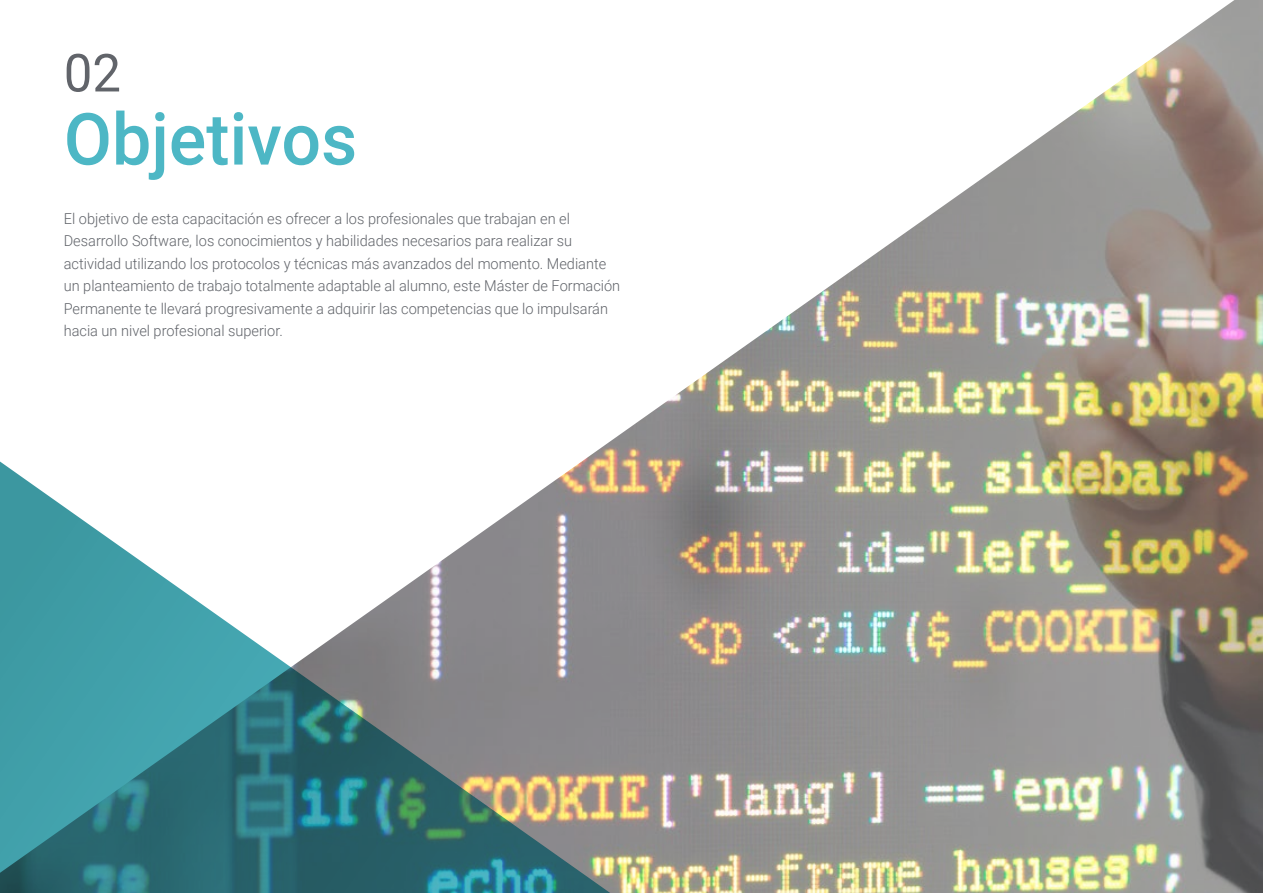
<style>
.page{position:relative;width:1263px;height:893px;background:#fff}
.page>*{position:absolute;margin:0;border:0;box-sizing:border-box;transform-origin:0 0}
.t1{font:500 72px "Roboto";color:#4db7c5}
.t2{font:52.5px "Roboto";color:#61646a}
.t3{font:300 15px/22.5px "Roboto";color:#61646a}
</style>
<div class="page">
<img style="left:604px;top:0;width:659px;height:893px">
<svg style="left:0;top:446px;width:640px;height:447px"></svg>
<h2 class="t2" style="left:64px;top:36px;width:59px">02</h2>
<h1 class="t1" style="left:64px;top:89px;width:295px">Objetivos</h1>
<p class="t3" style="left:64px;top:207px;width:558px">El objetivo de esta capacitación es ofrecer a los profesionales que trabajan en el Desarrollo Software, los conocimientos y habilidades necesarios para realizar su actividad utilizando los protocolos y técnicas más avanzados del momento. Mediante un planteamiento de trabajo totalmente adaptable al alumno, este Máster de Formación Permanente te llevará progresivamente a adquirir las competencias que lo impulsarán hacia un nivel profesional superior.</p>
</div>
